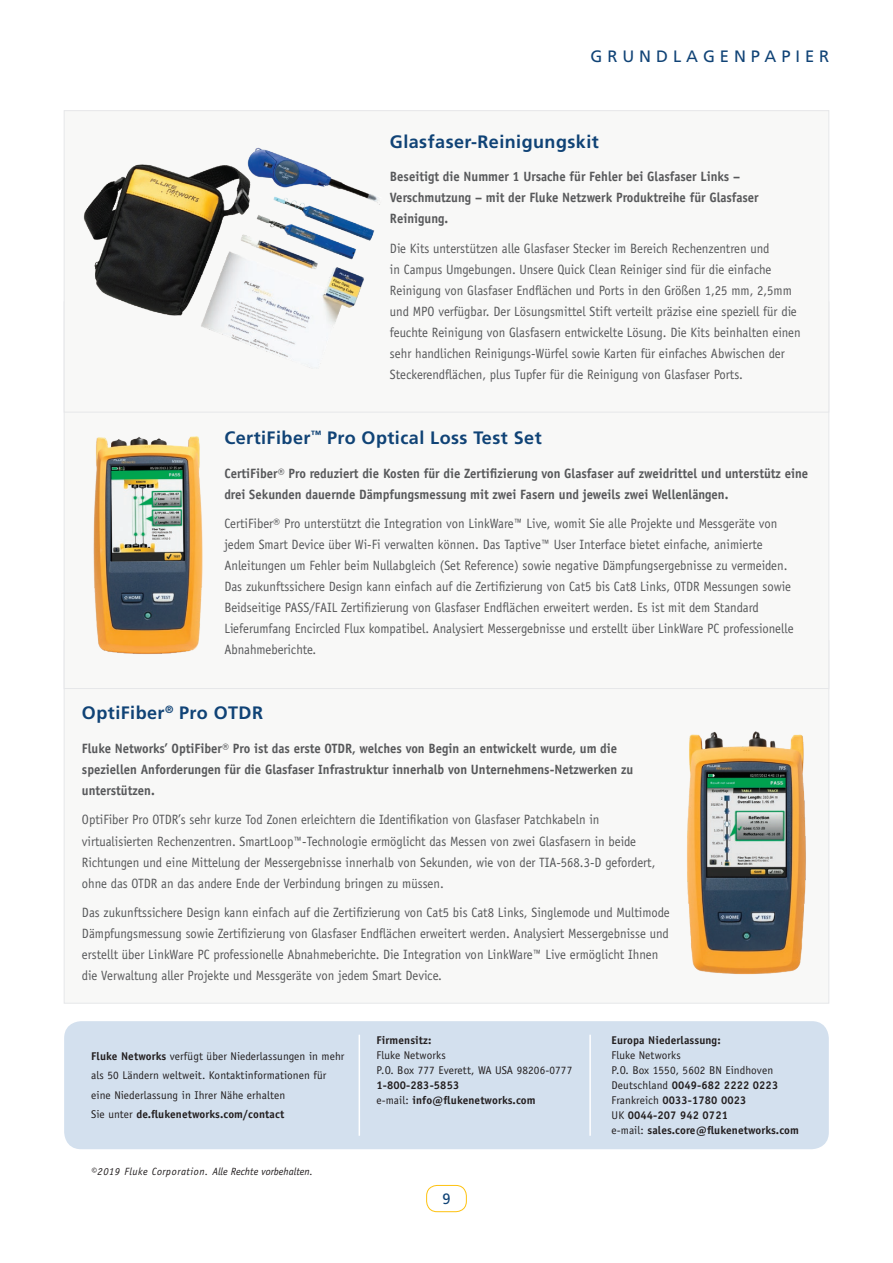
<style>
.page{position:relative;width:893px;height:1263px;background:#fff}
.page>*{position:absolute;margin:0;border:0;box-sizing:border-box;transform-origin:0 0}
.t1{font:700 18px "Frutiger";letter-spacing:.025em;color:#104376}
.t2{font:16.5px "Frutiger";letter-spacing:.3em;color:#104376}
.t3{font:15px "Frutiger";color:#104376}
.t4{font:13.5px/21px "Officina Sans";color:#57585a;scale:.94 1}
.t5{font:700 13.5px/21px "Officina Sans";color:#57585a;scale:.94 1}
.t6{font:700 11.25px/15px "Officina Sans";letter-spacing:.01em;color:#231f20}
.t7{font:11.25px/19.5px "Officina Sans";letter-spacing:.01em;color:#231f20}
.t8{font:italic 10.5px "Officina Sans";color:#231f20}
.s1{font-weight:700}
.s2{font-weight:400}
</style>
<div class="page">
<div style="left:426px;top:1185px;width:41px;height:27px;border:1px solid #fec210;border-radius:10px"></div>
<div style="left:64px;top:1021px;width:765px;height:128px;background:#d3e0ee;border-radius:17px"></div>
<hr style="left:359px;top:1035px;width:1px;height:101px;background:#fff">
<hr style="left:589px;top:1035px;width:2px;height:101px;background:#fff">
<div style="left:64px;top:640px;width:765px;height:363px;background:#f8f8f7;border:1px solid #e6e7e9"></div>
<div style="left:64px;top:301px;width:765px;height:388px;background:#f8f8f7;border:1px solid #e6e7e9"></div>
<div style="left:64px;top:110px;width:765px;height:302px;background:#f8f8f7;border:1px solid #e6e7e9"></div>
<img style="left:687px;top:731px;width:119px;height:244px">
<img style="left:93px;top:436px;width:110px;height:218px">
<img style="left:83px;top:147px;width:297px;height:221px">
<p class="t2" style="left:590px;top:47px;width:240px">GRUNDLAGENPAPIER</p>
<h1 class="t1" style="left:390px;top:131px;width:210px">Glasfaser-Reinigungskit</h1>
<p class="t5" style="left:390px;top:166px;width:394px">Beseitigt die Nummer 1 Ursache für Fehler bei Glasfaser Links –<br>Verschmutzung – mit der Fluke Netzwerk Produktreihe für Glasfaser<br>Reinigung.</p>
<p class="t4" style="left:390px;top:238px;width:438px">Die Kits unterstützen alle Glasfaser Stecker im Bereich Rechenzentren und<br>in Campus Umgebungen. Unsere Quick Clean Reiniger sind für die einfache Reinigung von Glasfaser Endflächen und Ports in den Größen 1,25 mm, 2,5mm und MPO verfügbar. Der Lösungsmittel Stift verteilt präzise eine speziell für die feuchte Reinigung von Glasfasern entwickelte Lösung. Die Kits beinhalten einen sehr handlichen Reinigungs-Würfel sowie Karten für einfaches Abwischen der Steckerendflächen, plus Tupfer für die Reinigung von Glasfaser Ports.</p>
<h1 class="t1" style="left:224px;top:427px;width:319px">CertiFiber<sup>™</sup> Pro Optical Loss Test Set</h1>
<p class="t5" style="left:224px;top:462px;width:623px">CertiFiber® Pro reduziert die Kosten für die Zertifizierung von Glasfaser auf zweidrittel und unterstütz eine drei Sekunden dauernde Dämpfungsmessung mit zwei Fasern und jeweils zwei Wellenlängen.</p>
<p class="t4" style="left:224px;top:513px;width:607px">CertiFiber® Pro unterstützt die Integration von LinkWare™ Live, womit Sie alle Projekte und Messgeräte von jedem Smart Device über Wi-Fi verwalten können. Das Taptive™ User Interface bietet einfache, animierte Anleitungen um Fehler beim Nullabgleich (Set Reference) sowie negative Dämpfungsergebnisse zu vermeiden.<br>Das zukunftssichere Design kann einfach auf die Zertifizierung von Cat5 bis Cat8 Links, OTDR Messungen sowie Beidseitige PASS/FAIL Zertifizierung von Glasfaser Endflächen erweitert werden. Es ist mit dem Standard Lieferumfang Encircled Flux kompatibel. Analysiert Messergebnisse und erstellt über LinkWare PC professionelle Abnahmeberichte.</p>
<h1 class="t1" style="left:82px;top:702px;width:183px">OptiFiber<sup>®</sup> Pro OTDR</h1>
<p class="t5" style="left:82px;top:738px;width:588px">Fluke Networks’ OptiFiber® Pro ist das erste OTDR, welches von Begin an entwickelt wurde, um die speziellen Anforderungen für die Glasfaser Infrastruktur innerhalb von Unternehmens-Netzwerken zu unterstützen.</p>
<p class="t4" style="left:82px;top:809px;width:612px">OptiFiber Pro OTDR’s sehr kurze Tod Zonen erleichtern die Identifikation von Glasfaser Patchkabeln in virtualisierten Rechenzentren. SmartLoop™-Technologie ermöglicht das Messen von zwei Glasfasern in beide Richtungen und eine Mittelung der Messergebnisse innerhalb von Sekunden, wie von der TIA-568.3-D gefordert, ohne das OTDR an das andere Ende der Verbindung bringen zu müssen.</p>
<p class="t4" style="left:82px;top:902px;width:627px">Das zukunftssichere Design kann einfach auf die Zertifizierung von Cat5 bis Cat8 Links, Singlemode und Multimode Dämpfungsmessung sowie Zertifizierung von Glasfaser Endflächen erweitert werden. Analysiert Messergebnisse und erstellt über LinkWare PC professionelle Abnahmeberichte. Die Integration von LinkWare™ Live ermöglicht Ihnen die Verwaltung aller Projekte und Messgeräte von jedem Smart Device.</p>
<p class="t7" style="left:91px;top:1046px;width:255px"><span class="s1">Fluke Networks</span> verfügt über Niederlassungen in mehr als 50 Ländern weltweit. Kontaktinformationen für eine Niederlassung in Ihrer Nähe erhalten<br>Sie unter <span class="s1">de.flukenetworks.com/contact</span></p>
<p class="t8" style="left:91px;top:1165px;width:223px">©2019 Fluke Corporation. Alle Rechte vorbehalten.</p>
<p class="t6" style="left:377px;top:1032px;width:56px">Firmensitz:</p>
<p class="t7" style="left:377px;top:1047px;width:197px;line-height:15px">Fluke Networks<br>P.O. Box 777 Everett, WA USA 98206-0777</p>
<p class="t6" style="left:377px;top:1077px;width:161px">1-800-283-5853<br><span class="s2">e-mail:</span> info@flukenetworks.com</p>
<p class="t3" style="left:442px;top:1190px;width:10px">9</p>
<p class="t6" style="left:612px;top:1032px;width:111px">Europa Niederlassung:</p>
<p class="t6" style="left:612px;top:1047px;width:189px"><span class="s2">Fluke Networks<br>P.O. Box 1550, 5602 BN Eindhoven<br>Deutschland</span> 0049-682 2222 0223<br><span class="s2">Frankreich</span> 0033-1780 0023<br><span class="s2">UK</span> 0044-207 942 0721<br><span class="s2">e-mail:</span> sales.core@flukenetworks.com</p>
</div>
